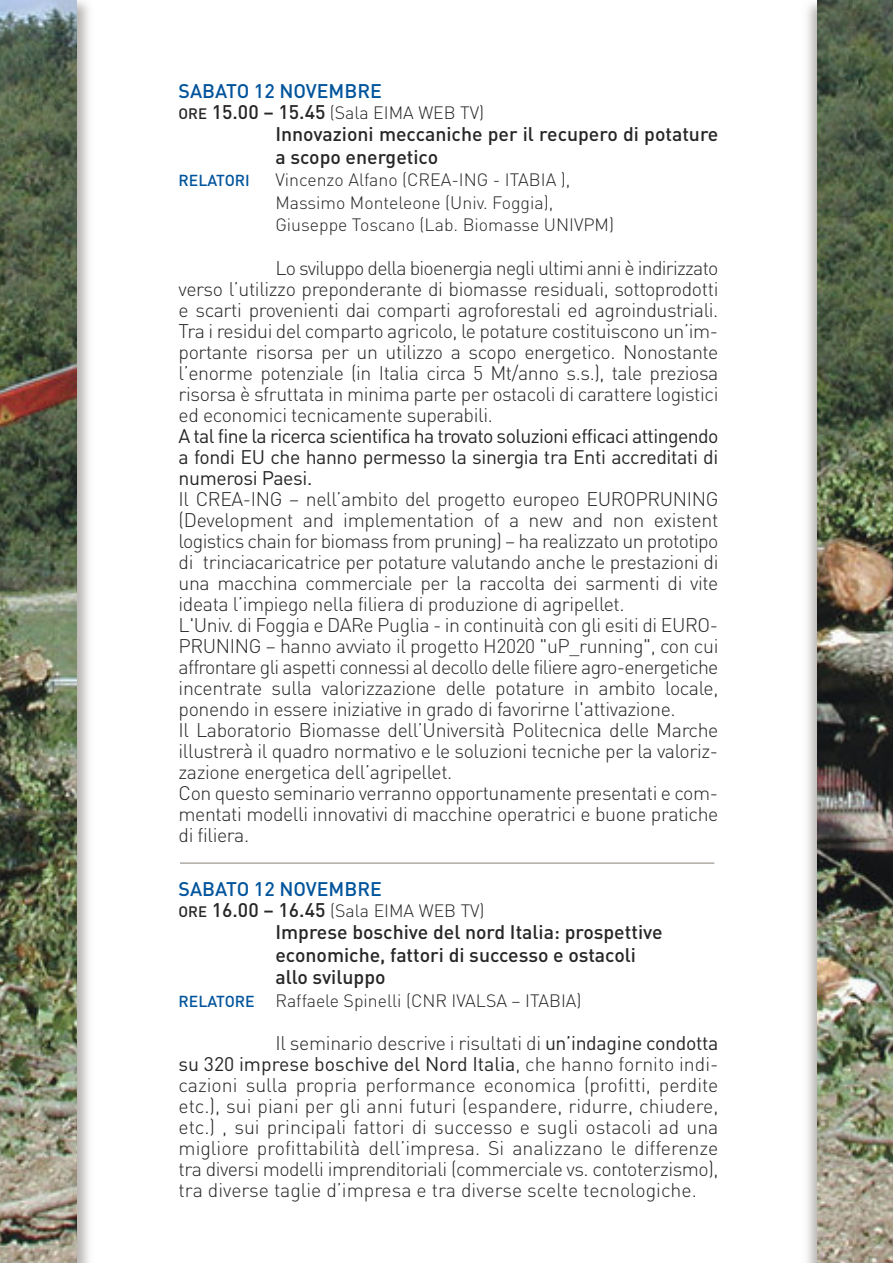
<style>
.page{position:relative;width:893px;height:1263px;background:#fff}
.page>*{position:absolute;margin:0;border:0;box-sizing:border-box;transform-origin:0 0}
.t1{font:300 19.5px/21px "DIN";letter-spacing:-.02em;color:#272627;text-align:justify}
.t2{font:500 19.5px/22.5px "DIN";color:#272627}
.t3{font:19.5px/21px "DIN";letter-spacing:-.02em;color:#272627;text-align:justify}
.t4{font:500 19.5px "DIN";color:#00549c}
.t5{font:300 17.7px/22.5px "DIN";color:#272627}
.t6{font:500 15.75px "DIN";color:#00549c}
.s1{font-weight:500;font-size:15px}
.s2{font-weight:500;font-size:19.5px}
.s3{font-weight:500;font-size:15.75px;color:#00549c}
.s4{font-weight:400}
</style>
<div class="page">
<img style="left:0;top:0;width:77px;height:1263px">
<img style="left:807px;top:0;width:11px;height:1263px">
<img style="left:818px;top:0;width:75px;height:1263px">
<hr style="left:180px;top:863px;width:534px;height:1px;background:#878079">
<p class="t4" style="left:179px;top:80px;width:205px">SABATO 12 NOVEMBRE</p>
<p class="t5" style="left:179px;top:101px;width:307px"><span class="s1">ORE</span> <span class="s2">15.00 – 15.45</span> (Sala EIMA WEB TV)</p>
<p class="t2" style="left:275px;top:123px;width:444px">Innovazioni meccaniche per il recupero di potature a scopo energetico</p>
<p class="t6" style="left:179px;top:172px;width:73px">RELATORI</p>
<p class="t5" style="left:275px;top:169px;width:340px">Vincenzo Alfano (CREA-ING - ITABIA ),<br>Massimo Monteleone (Univ. Foggia),<br>Giuseppe Toscano (Lab. Biomasse UNIVPM)</p>
<p class="t1" style="left:179px;top:258px;width:541px;text-indent:97px">Lo sviluppo della bioenergia negli ultimi anni è indirizzato verso l’utilizzo preponderante di biomasse residuali, sottoprodotti e scarti provenienti dai comparti agroforestali ed agroindustriali.<br>Tra i residui del comparto agricolo, le potature costituiscono un’im&shy;portante risorsa per un utilizzo a scopo energetico. Nonostante l’enorme potenziale (in Italia circa 5 Mt/anno s.s.), tale preziosa risorsa è sfruttata in minima parte per ostacoli di carattere logistici ed economici tecnicamente superabili.</p>
<p class="t3" style="left:179px;top:426px;width:541px">A tal fine la ricerca scientifica ha trovato soluzioni efficaci attingendo a fondi EU che hanno permesso la sinergia tra Enti accreditati di numerosi Paesi.</p>
<p class="t1" style="left:179px;top:489px;width:541px;text-align:left">Il CREA-ING – nell’ambito del progetto europeo EUROPRUNING (Development and implementation of a new and non existent logistics chain for biomass from pruning) – ha realizzato un prototipo di trinciacaricatrice per potature valutando anche le prestazioni di una macchina commerciale per la raccolta dei sarmenti di vite ideata l’impiego nella filiera di produzione di agripellet.<br>L'Univ. di Foggia e DARe Puglia - in continuità con gli esiti di EURO-PRUNING – hanno avviato il progetto H2020 "uP_running", con cui affrontare gli aspetti connessi al decollo delle filiere agro-energetiche incentrate sulla valorizzazione delle potature in ambito locale, ponendo in essere iniziative in grado di favorirne l'attivazione.<br>Il Laboratorio Biomasse dell’Università Politecnica delle Marche illustrerà il quadro normativo e le soluzioni tecniche per la valoriz&shy;zazione energetica dell’agripellet.<br>Con questo seminario verranno opportunamente presentati e com&shy;mentati modelli innovativi di macchine operatrici e buone pratiche di filiera.</p>
<p class="t4" style="left:179px;top:878px;width:205px">SABATO 12 NOVEMBRE</p>
<p class="t5" style="left:179px;top:899px;width:308px"><span class="s1">ORE</span> <span class="s2">16.00 – 16.45</span> (Sala EIMA WEB TV)</p>
<p class="t2" style="left:275px;top:921px;width:389px">Imprese boschive del nord Italia: prospettive economiche, fattori di successo e ostacoli allo sviluppo</p>
<p class="t5" style="left:179px;top:989px;width:404px"><span class="s3">RELATORE</span> Raffaele Spinelli (CNR IVALSA – ITABIA)</p>
<p class="t1" style="left:179px;top:1033px;width:541px;text-indent:97px">Il seminario descrive i risultati di <span class="s4">un’indagine condotta su 320 imprese boschive del Nord Italia</span>, che hanno fornito indi&shy;cazioni sulla propria performance economica (profitti, perdite etc.), sui piani per gli anni futuri (espandere, ridurre, chiudere, etc.) , sui principali fattori di successo e sugli ostacoli ad una migliore profittabilità dell’impresa. Si analizzano le differenze tra diversi modelli imprenditoriali (commerciale vs. contoterzismo), tra diverse taglie d’impresa e tra diverse scelte tecnologiche.</p>
</div>
